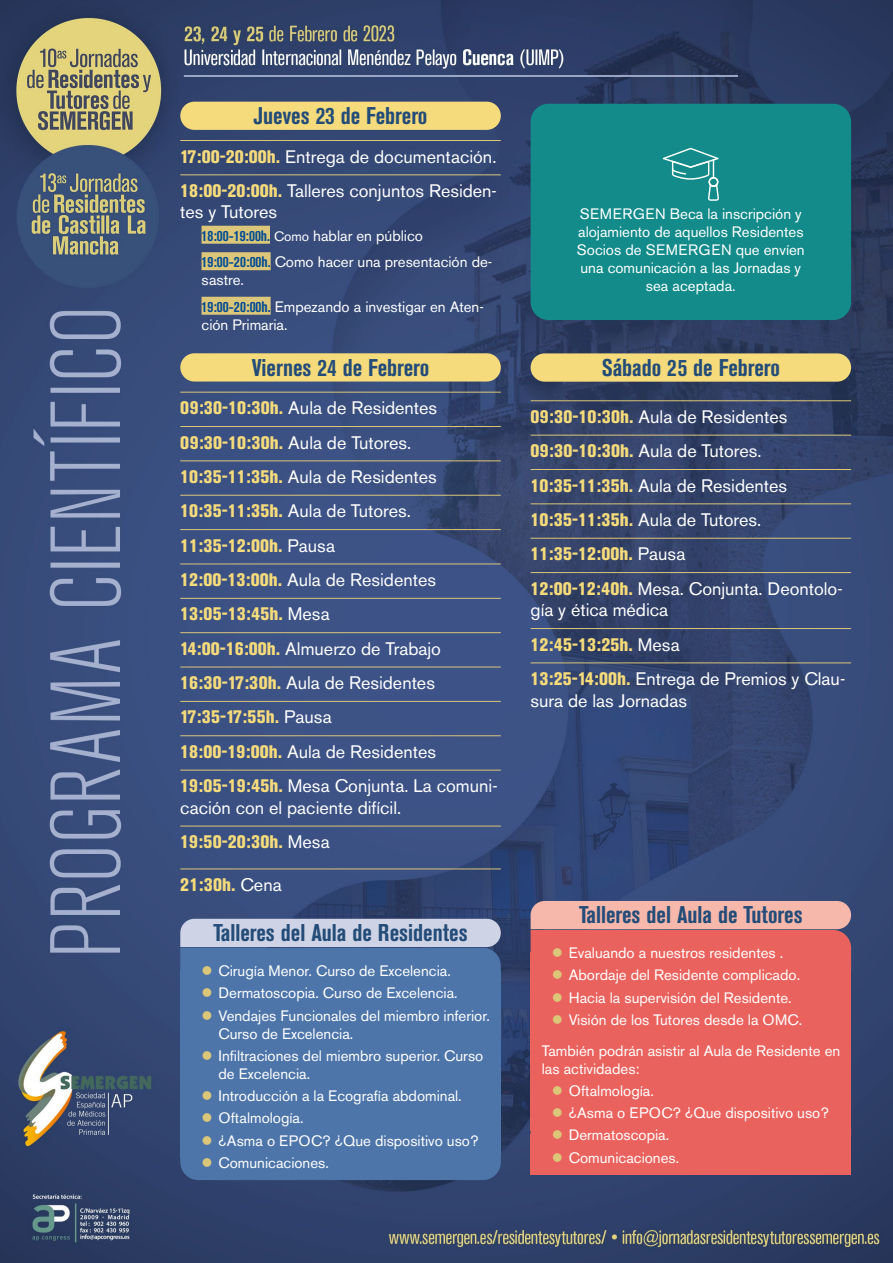
<style>
.page{position:relative;width:893px;height:1263px;background:#fff}
.page>*{position:absolute;margin:0;border:0;box-sizing:border-box;transform-origin:0 0}
.t1{font:700 condensed 24px "Akzidenz Grotesk BE";color:#244c78}
.t2{font:18px/34.3px "Akzidenz Grotesk BE";color:#fff}
.t3{font:800 condensed 18px "Akzidenz Grotesk BE";color:#f5db7b}
.t4{font:15px/22.2px "Akzidenz Grotesk BE";color:#fff}
.s1{font-weight:800;font-stretch:condensed;color:#f5db7b}
.s2{font-weight:700;font-stretch:condensed;color:#004b93}
.s3{font-size:13.5px}
.s4{font-weight:400;font-stretch:normal;color:#fff}
</style>
<div class="page">
<img style="left:0;top:0;width:893px;height:1263px">
<div style="left:180px;top:102px;width:321px;height:28px;background:#f5db7b;border-radius:14px"></div>
<hr style="left:180px;top:140px;width:321px;height:1px;background:#dcc679">
<hr style="left:180px;top:174px;width:321px;height:1px;background:#dcc679">
<div style="left:202px;top:226px;width:68px;height:18px;background:#dcc679"></div>
<div style="left:202px;top:252px;width:69px;height:18px;background:#dcc679"></div>
<div style="left:202px;top:297px;width:69px;height:18px;background:#dcc679"></div>
<div style="left:180px;top:353px;width:321px;height:29px;background:#f5db7b;border-radius:14px"></div>
<hr style="left:180px;top:392px;width:321px;height:1px;background:#dcc679">
<hr style="left:180px;top:426px;width:321px;height:1px;background:#dcc679">
<hr style="left:180px;top:460px;width:321px;height:1px;background:#dcc679">
<hr style="left:180px;top:495px;width:321px;height:1px;background:#dcc679">
<hr style="left:180px;top:529px;width:321px;height:1px;background:#dcc679">
<hr style="left:180px;top:564px;width:321px;height:1px;background:#dcc679">
<hr style="left:180px;top:598px;width:321px;height:1px;background:#dcc679">
<hr style="left:180px;top:632px;width:321px;height:1px;background:#dcc679">
<hr style="left:180px;top:667px;width:321px;height:1px;background:#dcc679">
<hr style="left:180px;top:701px;width:321px;height:1px;background:#dcc679">
<hr style="left:180px;top:735px;width:321px;height:1px;background:#dcc679">
<hr style="left:180px;top:770px;width:321px;height:1px;background:#dcc679">
<hr style="left:180px;top:826px;width:321px;height:1px;background:#dcc679">
<hr style="left:180px;top:868px;width:321px;height:1px;background:#dcc679">
<div style="left:180px;top:992px;width:321px;height:59px;background:#4d75a9"></div>
<div style="left:180px;top:1032px;width:321px;height:59px;background:#4d75a9"></div>
<div style="left:180px;top:1073px;width:321px;height:40px;background:#4d75a9"></div>
<div style="left:180px;top:1095px;width:321px;height:40px;background:#4d75a9"></div>
<div style="left:180px;top:1117px;width:321px;height:41px;background:#4d75a9"></div>
<div style="left:180px;top:1139px;width:321px;height:41px;background:#4d75a9;border-radius:18px"></div>
<div style="left:531px;top:104px;width:320px;height:216px;background:#128b8a;border-radius:18px"></div>
<div style="left:531px;top:353px;width:320px;height:29px;background:#f5db7b;border-radius:14px"></div>
<hr style="left:531px;top:400px;width:320px;height:1px;background:#dcc679">
<hr style="left:531px;top:435px;width:320px;height:1px;background:#dcc679">
<hr style="left:531px;top:469px;width:320px;height:1px;background:#dcc679">
<hr style="left:531px;top:503px;width:320px;height:1px;background:#dcc679">
<hr style="left:531px;top:538px;width:320px;height:1px;background:#dcc679">
<hr style="left:531px;top:572px;width:320px;height:1px;background:#dcc679">
<hr style="left:531px;top:628px;width:320px;height:1px;background:#dcc679">
<hr style="left:531px;top:662px;width:320px;height:1px;background:#dcc679">
<div style="left:531px;top:974px;width:320px;height:41px;background:#ea625d"></div>
<div style="left:531px;top:997px;width:320px;height:40px;background:#ea625d"></div>
<div style="left:531px;top:1027px;width:320px;height:59px;background:#ea625d"></div>
<div style="left:531px;top:1068px;width:320px;height:40px;background:#ea625d"></div>
<div style="left:531px;top:1090px;width:320px;height:40px;background:#ea625d"></div>
<div style="left:531px;top:1112px;width:320px;height:41px;background:#ea625d;border-radius:18px"></div>
<div style="left:531px;top:1134px;width:320px;height:41px;background:#ea625d"></div>
<svg style="left:663px;top:148px;width:56px;height:53px"></svg>
<svg style="left:180px;top:919px;width:321px;height:73px;background:#7d97be"></svg>
<svg style="left:531px;top:901px;width:320px;height:73px;background:#eb827b"></svg>
<h1 class="t1" style="left:254px;top:102px;width:175px">Jueves 23 de Febrero</h1>
<p class="t2" style="left:180px;top:139px;width:318px"><span class="s1">17:00-20:00h.</span> Entrega de documentación.<br><span class="s1">18:00-20:00h.</span> Talleres conjuntos Residen-</p>
<p class="t2" style="left:180px;top:195px;width:98px">tes y Tutores</p>
<p class="t4" style="left:202px;top:222px;width:292px;line-height:26.5px"><span class="s2">18:00-19:00h.</span> <span class="s3">Como</span> hablar en público<br><span class="s2">19:00-20:00h.</span> Como hacer una presentación de-</p>
<p class="t4" style="left:202px;top:267px;width:284px;line-height:26.5px">sastre.<br><span class="s2">19:00-20:00h.</span> Empezando a investigar en Aten-</p>
<p class="t4" style="left:202px;top:313px;width:87px">ción Primaria.</p>
<h1 class="t1" style="left:252px;top:353px;width:179px">Viernes 24 de Febrero</h1>
<p class="t2" style="left:180px;top:391px;width:319px"><span class="s1">09:30-10:30h.</span> Aula de Residentes<br><span class="s1">09:30-10:30h.</span> Aula de Tutores.<br><span class="s1">10:35-11:35h.</span> Aula de Residentes<br><span class="s1">10:35-11:35h.</span> Aula de Tutores.<br><span class="s1">11:35-12:00h.</span> Pausa<br><span class="s1">12:00-13:00h.</span> Aula de Residentes<br><span class="s1">13:05-13:45h.</span> Mesa<br><span class="s1">14:00-16:00h.</span> Almuerzo de Trabajo<br><span class="s1">16:30-17:30h.</span> Aula de Residentes<br><span class="s1">17:35-17:55h.</span> Pausa<br><span class="s1">18:00-19:00h.</span> Aula de Residentes<br><span class="s1">19:05-19:45h.</span> Mesa Conjunta. La comuni-</p>
<p class="t2" style="left:180px;top:790px;width:222px">cación con el paciente difícil.<br><span class="s1">19:50-20:30h.</span> Mesa</p>
<p class="t3" style="left:180px;top:874px;width:103px">21:30h. <span class="s4">Cena</span></p>
<h1 class="t1" style="left:213px;top:919px;width:256px">Talleres del Aula de Residentes</h1>
<p class="t4" style="left:219px;top:960px;width:273px">Cirugía Menor. Curso de Excelencia.<br>Dermatoscopia. Curso de Excelencia.<br>Vendajes Funcionales del miembro inferior.</p>
<p class="t4" style="left:219px;top:1022px;width:266px">Curso de Excelencia.<br>Infiltraciones del miembro superior. Curso</p>
<p class="t4" style="left:219px;top:1062px;width:261px">de Excelencia.<br>Introducción a la Ecografía abdominal.<br>Oftalmología.<br>¿Asma o EPOC? ¿Que dispositivo uso?<br>Comunicaciones.</p>
<p class="t4" style="left:577px;top:205px;width:229px;line-height:18px;text-align:center">SEMERGEN Beca la inscripción y alojamiento de aquellos Residentes<br>Socios de SEMERGEN que envíen una comunicación a las Jornadas y sea aceptada.</p>
<h1 class="t1" style="left:602px;top:354px;width:180px">Sábado 25 de Febrero</h1>
<p class="t2" style="left:531px;top:399px;width:314px"><span class="s1">09:30-10:30h.</span> Aula de Residentes<br><span class="s1">09:30-10:30h.</span> Aula de Tutores.<br><span class="s1">10:35-11:35h.</span> Aula de Residentes<br><span class="s1">10:35-11:35h.</span> Aula de Tutores.<br><span class="s1">11:35-12:00h.</span> Pausa<br><span class="s1">12:00-12:40h.</span> Mesa. Conjunta. Deontolo-</p>
<p class="t2" style="left:531px;top:593px;width:316px">gía y ética médica<br><span class="s1">12:45-13:25h.</span> Mesa<br><span class="s1">13:25-14:00h.</span> Entrega de Premios y Clau-</p>
<p class="t2" style="left:531px;top:683px;width:158px">sura de las Jornadas</p>
<h1 class="t1" style="left:579px;top:901px;width:225px">Talleres del Aula de Tutores</h1>
<p class="t4" style="left:569px;top:942px;width:235px">Evaluando a nuestros residentes .<br>Abordaje del Residente complicado.<br>Hacia la supervisión del Residente.<br>Visión de los Tutores desde la OMC.</p>
<p class="t4" style="left:542px;top:1041px;width:300px;line-height:18px">También podrán asistir al Aula de Residente en las actividades:</p>
<p class="t4" style="left:569px;top:1080px;width:261px">Oftalmología.<br>¿Asma o EPOC? ¿Que dispositivo uso?<br>Dermatoscopia.<br>Comunicaciones.</p>
</div>
